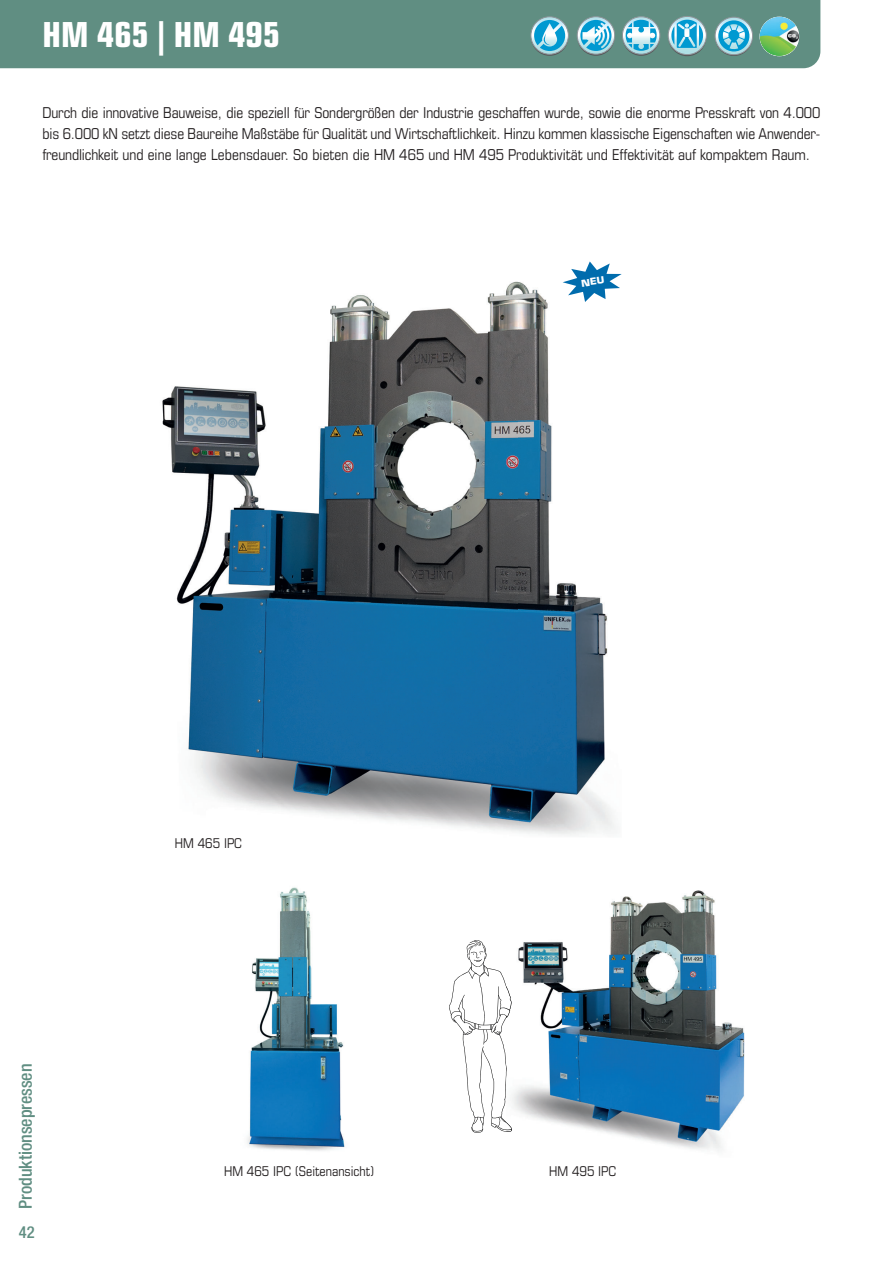
<style>
.page{position:relative;width:893px;height:1263px;background:#fff}
.page>*{position:absolute;margin:0;border:0;box-sizing:border-box;transform-origin:0 0}
.t1{font:700 condensed 34.5px "Eurostile LT Std";color:#fff}
.t2{font:500 condensed 18px "Helvetica Neue LT Pro";color:#608e82}
.t3{font:500 condensed 16.5px "Helvetica Neue LT Pro";color:#608e82}
.t4{font:condensed 15px/21px "Eurostile LT Std";color:#231f20;text-align:justify}
.t5{font:condensed 13.5px "Eurostile LT Std";color:#231f20}
</style>
<div class="page">
<div style="left:0;top:0;width:820px;height:68px;background:#608e82"></div>
<svg style="left:577px;top:18px;width:38px;height:38px"></svg>
<svg style="left:577px;top:17px;width:38px;height:37px"></svg>
<div style="left:577px;top:16px;width:38px;height:38px;border:1px solid #939598;border-radius:50%"></div>
<div style="left:668px;top:18px;width:38px;height:38px;background:#57585a;border-radius:50%"></div>
<svg style="left:668px;top:16px;width:38px;height:39px"></svg>
<div style="left:668px;top:16px;width:39px;height:39px;border:1px solid #939598;border-radius:50%"></div>
<svg style="left:531px;top:18px;width:37px;height:38px"></svg>
<svg style="left:531px;top:17px;width:37px;height:37px"></svg>
<div style="left:531px;top:16px;width:38px;height:38px;border:1px solid #939598;border-radius:50%"></div>
<svg style="left:621px;top:17px;width:40px;height:39px"></svg>
<div style="left:622px;top:16px;width:38px;height:38px;border:1px solid #939598;border-radius:50%"></div>
<svg style="left:715px;top:17px;width:37px;height:38px"></svg>
<div style="left:715px;top:17px;width:38px;height:38px;border:1px solid #939598;border-radius:50%"></div>
<img style="left:783px;top:17px;width:15px;height:39px">
<img style="left:759px;top:17px;width:40px;height:39px;border-radius:50%">
<img style="left:162px;top:281px;width:454px;height:555px">
<img style="left:512px;top:890px;width:233px;height:261px">
<svg style="left:449px;top:940px;width:63px;height:193px"></svg>
<img style="left:247px;top:887px;width:98px;height:264px">
<svg style="left:563px;top:261px;width:59px;height:41px"></svg>
<h1 class="t1" style="left:43px;top:20px;width:239px">HM 465 | HM 495</h1>
<p class="t4" style="left:43px;top:103px;width:779px">Durch die innovative Bauweise, die speziell für Sondergrößen der Industrie geschaffen wurde, sowie die enorme Presskraft von 4.000 bis 6.000 kN setzt diese Baureihe Maßstäbe für Qualität und Wirtschaftlichkeit. Hinzu kommen klassische Eigenschaften wie Anwender&shy;freundlichkeit und eine lange Lebensdauer. So bieten die HM 465 und HM 495 Produktivität und Effektivität auf kompaktem Raum.</p>
<p class="t2" style="left:15px;top:1209px;width:147px;rotate:-90deg">Produktionsepressen</p>
<p class="t3" style="left:19px;top:1223px;width:17px">42</p>
<p class="t5" style="left:175px;top:837px;width:68px">HM 465 IPC</p>
<p class="t5" style="left:224px;top:1165px;width:152px">HM 465 IPC (Seitenansicht)</p>
<p class="t5" style="left:549px;top:1165px;width:68px">HM 495 IPC</p>
</div>
